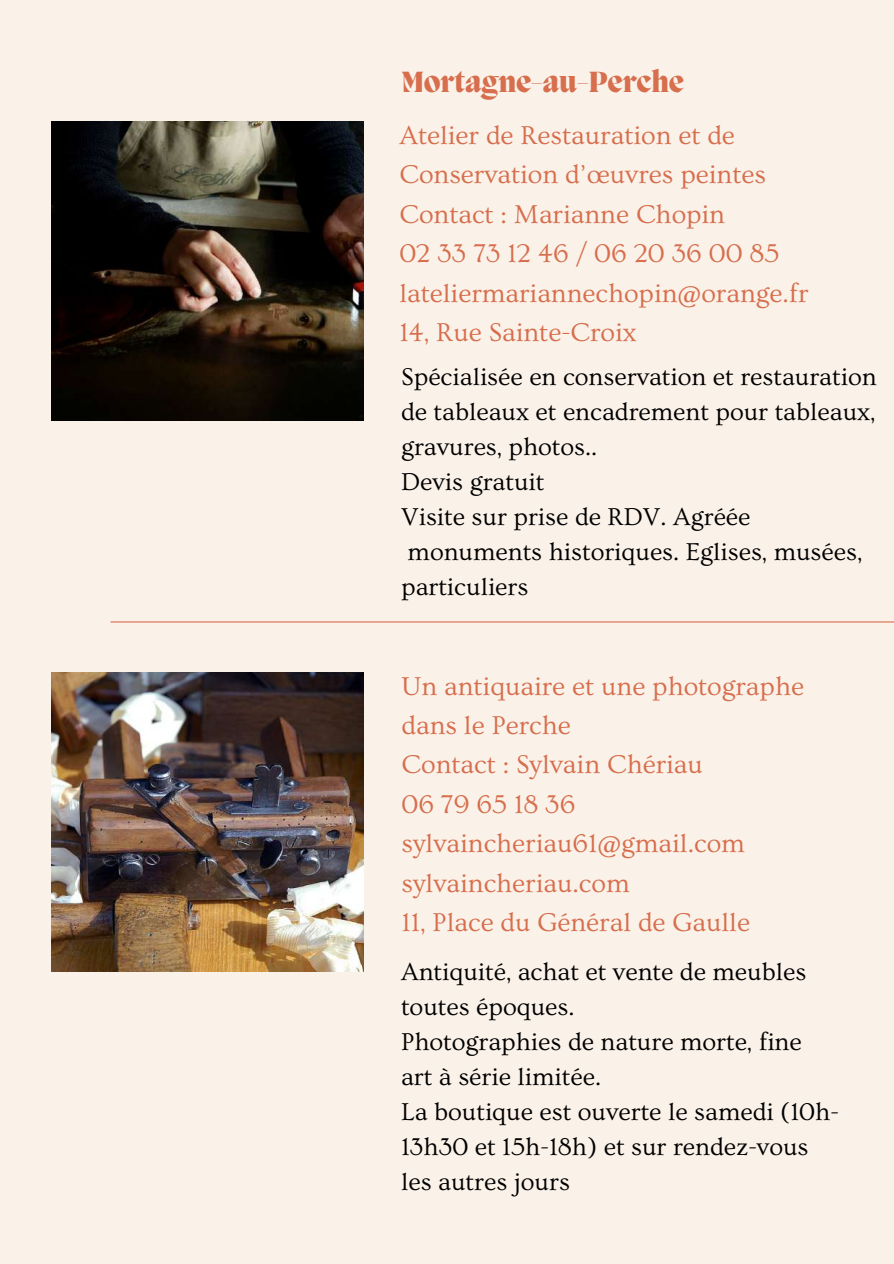
<style>
.page{position:relative;width:894px;height:1264px;background:#fff}
.page>*{position:absolute;margin:0;border:0;box-sizing:border-box;transform-origin:0 0}
.t1{font:800 30px "Migra";color:#d76e4d}
.t2{font:27px/39.5px "Ovo";color:#d76e4d}
.t3{font:25.5px/35px "Ovo";color:#000}
</style>
<div class="page">
<div style="left:0;top:0;width:893px;height:1263px;background:#faf2e9"></div>
<img style="left:52px;top:122px;width:312px;height:298px">
<hr style="left:110px;top:621px;width:783px;height:1px;background:#d76e4d">
<img style="left:52px;top:672px;width:312px;height:299px">
<p class="t1" style="left:401px;top:68px;width:284px">Mortagne-au-Perche</p>
<p class="t2" style="left:399px;top:116px;width:410px">Atelier de Restauration et de<br>Conservation d’œuvres peintes<br>Contact : Marianne Chopin<br>02 33 73 12 46 / 06 20 36 00 85 lateliermariannechopin@orange.fr<br>14, Rue Sainte-Croix</p>
<p class="t3" style="left:401px;top:360px;width:477px">Spécialisée en conservation et restauration de tableaux et encadrement pour tableaux, gravures, photos..<br>Devis gratuit<br>Visite sur prise de RDV. Agréée monuments historiques. Eglises, musées, particuliers</p>
<p class="t2" style="left:401px;top:666px;width:404px">Un antiquaire et une photographe dans le Perche<br>Contact : Sylvain Chériau<br>06 79 65 18 36 sylvaincheriau61@gmail.com sylvaincheriau.com<br>11, Place du Général de Gaulle</p>
<p class="t3" style="left:401px;top:955px;width:439px">Antiquité, achat et vente de meubles toutes époques.<br>Photographies de nature morte, fine art à série limitée.<br>La boutique est ouverte le samedi (10h-<br>13h30 et 15h-18h) et sur rendez-vous les autres jours</p>
</div>
